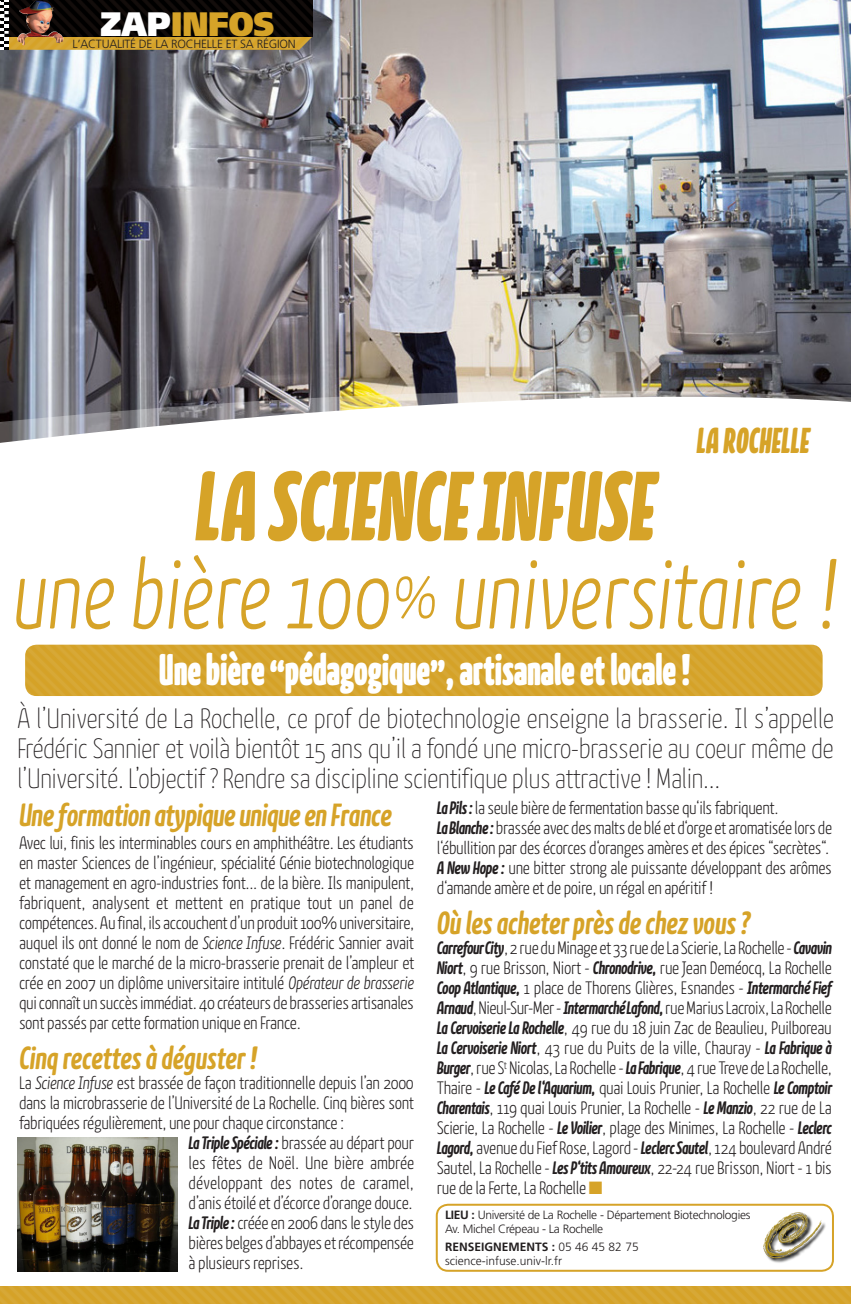
<style>
.page{position:relative;width:851px;height:1304px;background:#fff}
.page>*{position:absolute;margin:0;border:0;box-sizing:border-box;transform-origin:0 0}
.t1{font:italic 300 98px "Kava OT";color:#d6a328;scale:.9 1}
.t2{font:italic 900 98px "Kava OT";letter-spacing:.01em;color:#d6a328;scale:.9 1}
.t3{font:900 44px "Kava OT";color:#fff;scale:.9 1}
.t4{font:italic 900 36px "Kava OT";letter-spacing:.01em;color:#d6a328;scale:.9 1}
.t5{font:900 33.8px "Frutiger LT Std";color:#d6a328;scale:.9 1}
.Titre{font:italic 700 32px "Kava OT";letter-spacing:-.01em;color:#d6a328}
.t6{font:100 28px/29.6px "Kava OT";letter-spacing:-.025em;color:#231f20;text-align:justify}
.t7{font:300 18px/20px "Kava OT";letter-spacing:-.02em;color:#231f20;text-align:justify}
.t8{font:300 12px "Frutiger LT Std";letter-spacing:-.025em;color:#231f20}
.t9{font:700 12px "Frutiger LT Std";color:#231f20}
.t10{font:300 12px "Frutiger LT Std";color:#231f20}
.t11{font:300 11.8px "Frutiger LT Std";letter-spacing:-.02em;color:#231f20}
.s1{color:#fff}
.s2{font-size:58.8px}
.s3{font-style:italic}
.s4{font-weight:700;font-style:italic}
.s5{color:#d6a328}
.s6{font-weight:700}
.s7{font-weight:300}
</style>
<div class="page">
<img style="left:0;top:0;width:850px;height:363px">
<svg style="left:0;top:363px;width:850px;height:325px"></svg>
<div style="left:25px;top:645px;width:797px;height:51px;background:#d5a42e"></div>
<div style="left:0;top:1287px;width:850px;height:17px;background:#d5a42e"></div>
<div style="left:435px;top:1204px;width:398px;height:68px;border:2px solid #d6a328;border-radius:11px"></div>
<img style="left:9px;top:0;width:304px;height:50px">
<img style="left:9px;top:0;width:303px;height:36px">
<img style="left:17px;top:1px;width:20px;height:41px">
<svg style="left:0;top:0;width:9px;height:50px"></svg>
<img style="left:17px;top:1138px;width:160px;height:134px">
<img style="left:763px;top:1212px;width:63px;height:51px">
<p class="t5" style="left:100px;top:4px;width:195px"><span class="s1">ZAP</span>INFOS</p>
<p class="t11" style="left:72px;top:38px;width:225px">L’ACTUALITÉ DE LA ROCHELLE ET SA RÉGION</p>
<p class="t4" style="left:696px;top:417px;width:127px">LA ROCHELLE</p>
<p class="t2" style="left:196px;top:444px;width:511px">LA SCIENCE INFUSE</p>
<p class="t1" style="left:13px;top:535px;width:918px">une bière 100<span class="s2">%</span> universitaire !</p>
<p class="t3" style="left:159px;top:642px;width:592px">Une bière “pédagogique”, artisanale et locale !</p>
<p class="t6" style="left:17px;top:703px;width:818px">À l’Université de La Rochelle, ce prof de biotechnologie enseigne la brasserie. Il s’appelle Frédéric Sannier et voilà bientôt 15 ans qu’il a fondé une micro-brasserie au coeur même de l’Université. L’objectif ? Rendre sa discipline scientifique plus attractive ! Malin...</p>
<p class="Titre" style="left:19px;top:795px;width:374px">Une formation atypique unique en France</p>
<p class="t7" style="left:19px;top:832px;width:397px">Avec lui, finis les interminables cours en amphithéâtre. Les étudiants en master Sciences de l’ingénieur, spécialité Génie biotechnologique et management en agro-industries font... de la bière. Ils manipulent, fabriquent, analysent et mettent en pratique tout un panel de compétences. Au final, ils accouchent d’un produit 100% universitaire, auquel ils ont donné le nom de <span class="s3">Science Infuse</span>. Frédéric Sannier avait constaté que le marché de la micro-brasserie prenait de l’ampleur et crée en 2007 un diplôme universitaire intitulé <span class="s3">Opérateur de brasserie </span>qui connaît un succès immédiat. 40 créateurs de brasseries artisanales sont passés par cette formation unique en France.</p>
<p class="Titre" style="left:19px;top:1037px;width:240px">Cinq recettes à déguster !</p>
<p class="t7" style="left:19px;top:1072px;width:396px">La <span class="s3">Science Infuse</span> est brassée de façon traditionnelle depuis l’an 2000 dans la microbrasserie de l’Université de La Rochelle. Cinq bières sont fabriquées régulièrement, une pour chaque circonstance :</p>
<p class="t7" style="left:189px;top:1132px;width:227px"><span class="s4">La Triple Spéciale :</span> brassée au départ pour les fêtes de Noël. Une bière ambrée développant des notes de caramel, d’anis étoilé et d’écorce d’orange douce.</p>
<p class="t7" style="left:189px;top:1212px;width:227px"><span class="s4">La Triple :</span> créée en 2006 dans le style des bières belges d’abbayes et récompensée à plusieurs reprises.</p>
<p class="t7" style="left:437px;top:798px;width:343px"><span class="s4">La Pils :</span> la seule bière de fermentation basse qu‘ils fabriquent.</p>
<p class="t7" style="left:437px;top:818px;width:397px"><span class="s4">La Blanche :</span> brassée avec des malts de blé et d‘orge et aromatisée lors de l‘ébullition par des écorces d‘oranges amères et des épices “secrètes“.</p>
<p class="t7" style="left:437px;top:858px;width:396px"><span class="s4">A New Hope :</span> une bitter strong ale puissante développant des arômes d‘amande amère et de poire, un régal en apéritif !</p>
<p class="Titre" style="left:437px;top:903px;width:315px">Où les acheter près de chez vous ?</p>
<p class="t7" style="left:437px;top:938px;width:397px"><span class="s4">Carrefour City</span>, 2 rue du Minage et 33 rue de La Scierie, La Rochelle - <span class="s4">Cavavin Niort</span>, 9 rue Brisson, Niort - <span class="s4">Chronodrive,</span> rue Jean Deméocq, La Rochelle <span class="s4">Coop Atlantique,</span> 1 place de Thorens Glières, Esnandes - <span class="s4">Intermarché Fief Arnaud</span>, Nieul-Sur-Mer - <span class="s4">Intermarché Lafond,</span> rue Marius Lacroix, La Rochelle <span class="s4">La Cervoiserie La Rochelle</span>, 49 rue du 18 juin Zac de Beaulieu, Puilboreau <span class="s4">La Cervoiserie Niort</span>, 43 rue du Puits de la ville, Chauray - <span class="s4">La Fabrique à Burger</span>, rue S<sup>t</sup> Nicolas, La Rochelle - <span class="s4">La Fabrique</span>, 4 rue Treve de La Rochelle, Thaire - <span class="s4">Le Café De l‘Aquarium,</span> quai Louis Prunier, La Rochelle <span class="s4">Le Comptoir Charentais</span>, 119 quai Louis Prunier, La Rochelle - <span class="s4">Le Manzio</span>, 22 rue de La Scierie, La Rochelle - <span class="s4">Le Voilier</span>, plage des Minimes, La Rochelle - <span class="s4">Leclerc Lagord,</span> avenue du Fief Rose, Lagord - <span class="s4">Leclerc Sautel</span>, 124 boulevard André Sautel, La Rochelle - <span class="s4">Les P‘tits Amoureux</span>, 22-24 rue Brisson, Niort - 1 bis rue de la Ferte, La Rochelle <span class="s5">■</span></p>
<p class="t8" style="left:445px;top:1208px;width:307px"><span class="s6">LIEU :</span> Université de La Rochelle - Département Biotechnologies</p>
<p class="t8" style="left:445px;top:1222px;width:160px">Av. Michel Crépeau - La Rochelle</p>
<p class="t9" style="left:445px;top:1240px;width:195px">RENSEIGNEMENTS : <span class="s7">05 46 45 82 75</span></p>
<p class="t10" style="left:445px;top:1254px;width:118px">science-infuse.univ-lr.fr</p>
</div>
